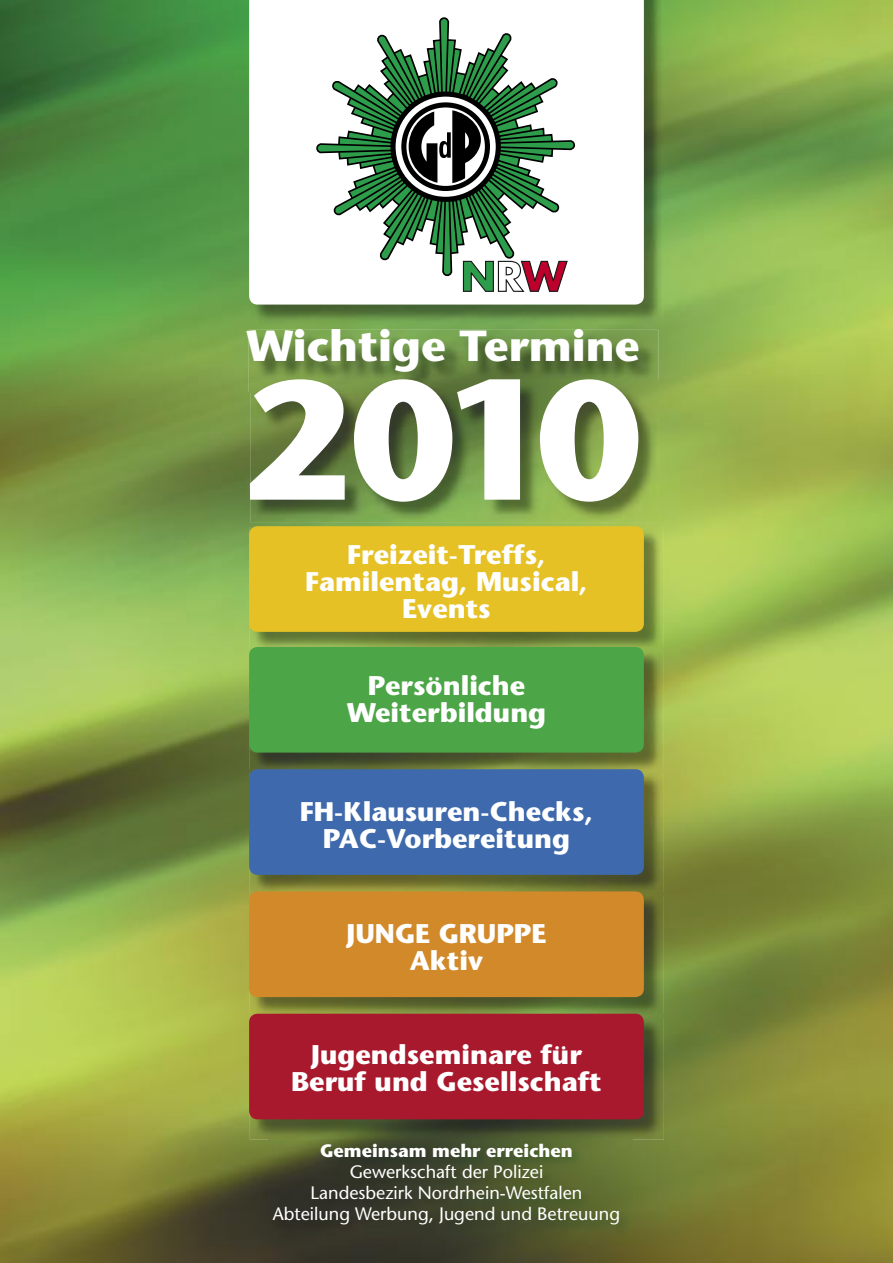
<style>
.page{position:relative;width:893px;height:1263px;background:#fff}
.page>*{position:absolute;margin:0;border:0;box-sizing:border-box;transform-origin:0 0}
.t1{font:700 169.05px "Stone Sans";color:#fff}
.t2{font:700 43.5px "Stone Sans";color:#fff}
.t3{font:700 27px/27px "Stone Sans";color:#fff;text-align:center}
.t4{font:18px/21px "Stone Sans";color:#fff;text-align:center}
.t5{font:700 18px "Stone Sans";color:#fff}
</style>
<div class="page">
<img style="left:0;top:0;width:893px;height:1263px">
<img style="left:250px;top:0;width:414px;height:324px">
<svg style="left:249px;top:0;width:395px;height:305px"></svg>
<img style="left:268px;top:1140px;width:365px;height:98px">
<img style="left:249px;top:330px;width:409px;height:62px">
<img style="left:250px;top:380px;width:409px;height:142px">
<img style="left:250px;top:380px;width:408px;height:12px">
<img style="left:250px;top:527px;width:414px;height:121px">
<div style="left:249px;top:526px;width:395px;height:106px;background:#e6c126;border-radius:9px"></div>
<img style="left:250px;top:652px;width:414px;height:118px">
<img style="left:250px;top:648px;width:414px;height:4px">
<div style="left:249px;top:647px;width:395px;height:106px;background:#4ca546;border-radius:9px"></div>
<img style="left:250px;top:773px;width:414px;height:119px">
<img style="left:250px;top:770px;width:414px;height:3px">
<div style="left:249px;top:769px;width:395px;height:106px;background:#3e69ac;border-radius:9px"></div>
<img style="left:250px;top:895px;width:414px;height:119px">
<img style="left:250px;top:892px;width:414px;height:3px">
<div style="left:249px;top:891px;width:395px;height:106px;background:#d28929;border-radius:9px"></div>
<img style="left:250px;top:1017px;width:414px;height:123px">
<img style="left:250px;top:1014px;width:414px;height:3px">
<div style="left:249px;top:1014px;width:395px;height:105px;background:#a9192d;border-radius:9px"></div>
<svg style="left:316px;top:15px;width:260px;height:277px"></svg>
<h2 class="t2" style="left:246px;top:318px;width:395px">Wichtige Termine</h2>
<h1 class="t1" style="left:243px;top:334px;width:400px">2010</h1>
<p class="t3" style="left:305px;top:541px;width:284px">Freizeit-Treffs,<br>Familentag, Musical,<br>Events</p>
<p class="t3" style="left:347px;top:672px;width:201px">Persönliche<br>Weiterbildung</p>
<p class="t3" style="left:300px;top:797px;width:295px">FH-Klausuren-Checks,<br>PAC-Vorbereitung</p>
<p class="t3" style="left:347px;top:920px;width:201px">JUNGE GRUPPE<br>Aktiv</p>
<p class="t3" style="left:291px;top:1040px;width:312px">Jugendseminare für<br>Beruf und Gesellschaft</p>
<p class="t5" style="left:320px;top:1139px;width:254px">Gemeinsam mehr erreichen</p>
<p class="t4" style="left:273px;top:1161px;width:349px">Gewerkschaft der Polizei<br>Landesbezirk Nordrhein-Westfalen<br>Abteilung Werbung, Jugend und Betreuung</p>
</div>
